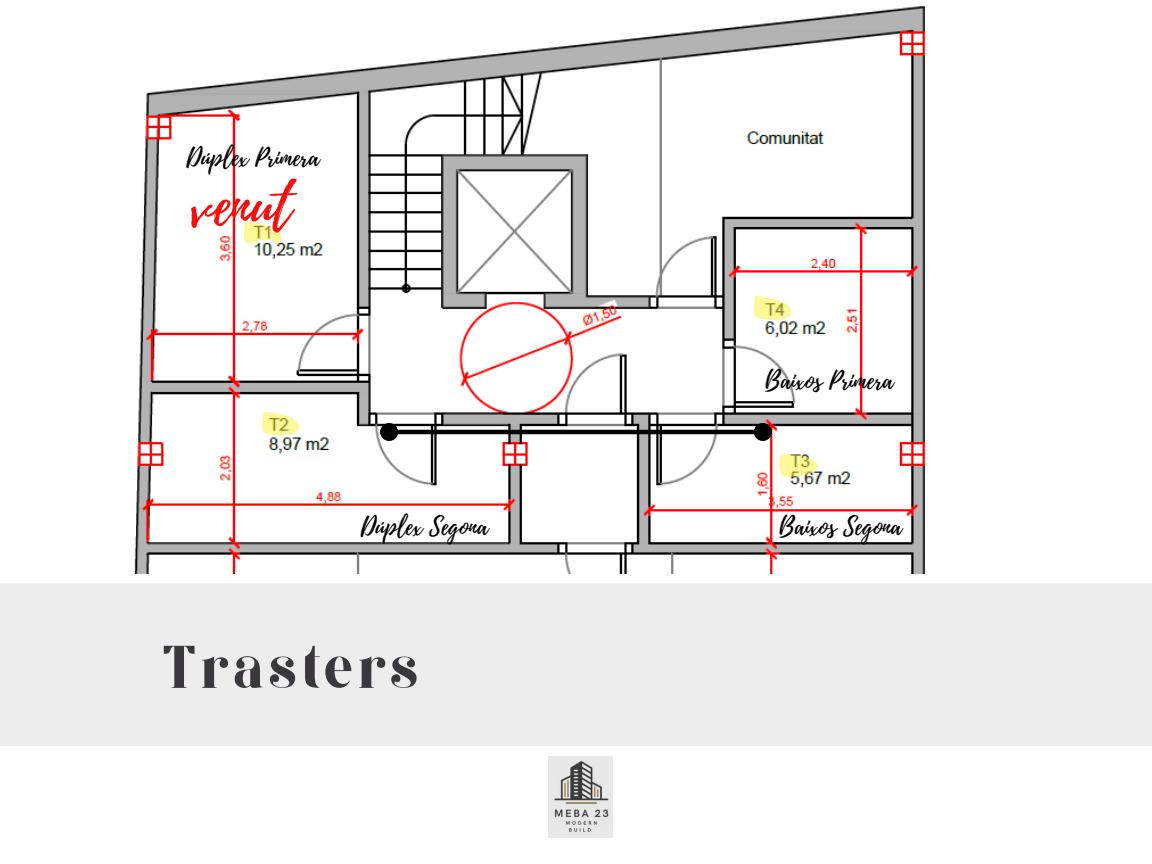
<style>
.page{position:relative;width:1152px;height:864px;background:#fff}
.page>*{position:absolute;margin:0;border:0;box-sizing:border-box;transform-origin:0 0}
.t1{font:700 72px "Kage";letter-spacing:.07em;color:#3a383d}
.t2{font:57.3px "Playlist Script";color:#f60d0d}
.t3{font:24.3px "Playlist Script";color:#000}
</style>
<div class="page">
<div style="left:0;top:584px;width:1152px;height:162px;background:#ededed"></div>
<img style="left:548px;top:757px;width:64px;height:81px">
<img style="left:134px;top:5px;width:791px;height:568px">
<hr style="left:397px;top:430px;width:358px;height:4px;background:#000">
<div style="left:382px;top:425px;width:14px;height:14px;background:#000;border-radius:50%"></div>
<div style="left:380px;top:423px;width:18px;height:18px;border:4px solid #000;border-radius:50%"></div>
<div style="left:756px;top:425px;width:14px;height:14px;background:#000;border-radius:50%"></div>
<div style="left:754px;top:423px;width:18px;height:18px;border:4px solid #000;border-radius:50%"></div>
<svg style="left:242px;top:222px;width:42px;height:23px"></svg>
<svg style="left:751px;top:296px;width:42px;height:25px"></svg>
<svg style="left:260px;top:412px;width:41px;height:25px"></svg>
<svg style="left:777px;top:453px;width:42px;height:26px"></svg>
<p class="t3" style="left:186px;top:140px;width:135px">Dúplex Primera</p>
<p class="t2" style="left:190px;top:164px;width:103px">venut</p>
<h1 class="t3" style="left:361px;top:510px;width:129px">Dúplex Segona</h1>
<h2 class="t1" style="left:163px;top:621px;width:256px">Trasters</h2>
<p class="t3" style="left:765px;top:363px;width:130px">Baixos Primera</p>
<p class="t3" style="left:779px;top:510px;width:124px">Baixos Segona</p>
</div>
